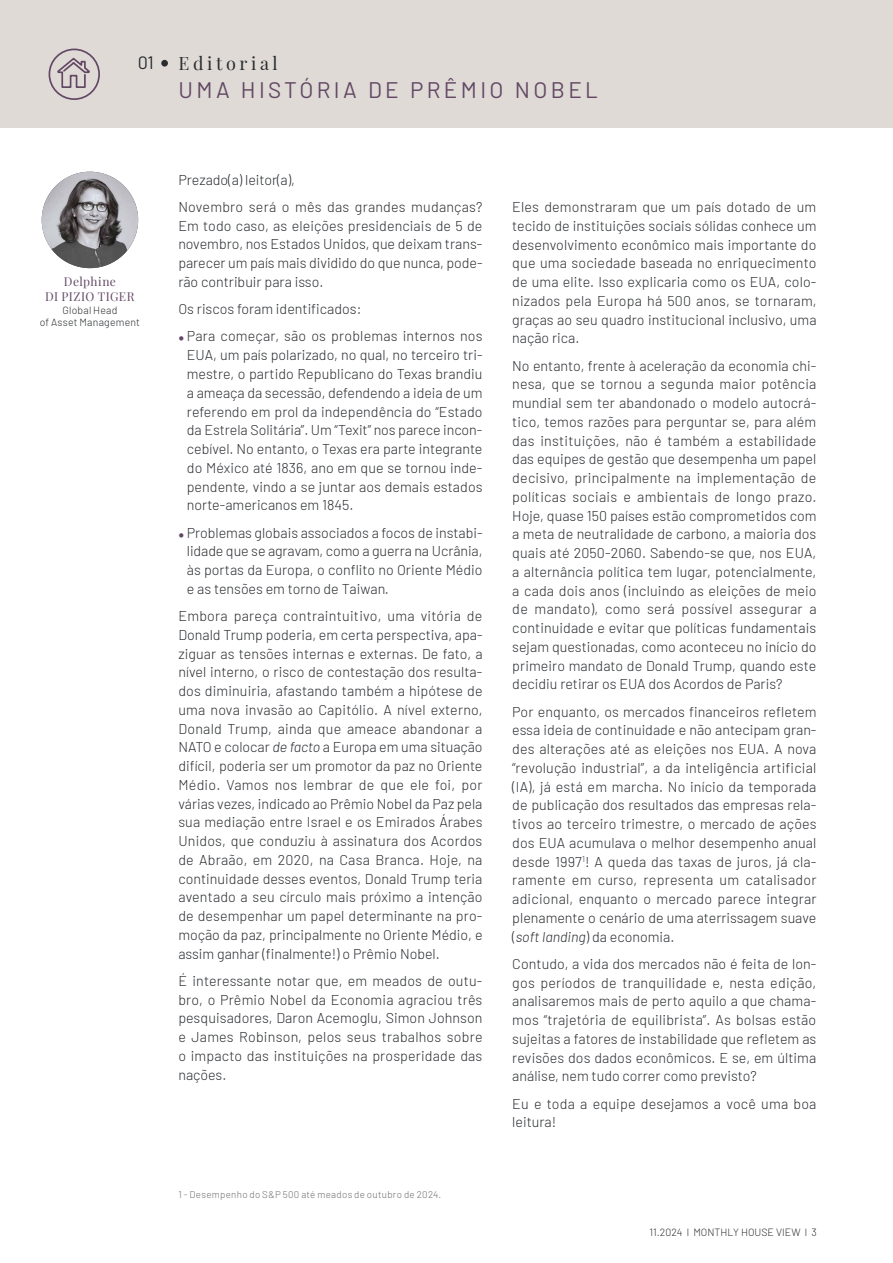
<style>
.page{position:relative;width:893px;height:1263px;background:#fff}
.page>*{position:absolute;margin:0;border:0;box-sizing:border-box;transform-origin:0 0}
.t1{font:22.5px "Barlow";letter-spacing:.15em;color:#624865}
.t2{font:18px "Playfair Display";letter-spacing:.2em;color:#2a2c30}
.t3{font:18px "Barlow";color:#2a2c30}
.t4{font:300 14.25px/18.8px "Barlow";color:#2a2c30;text-align:justify}
.t5{font:12px/14.5px "Playfair Display";letter-spacing:.03em;color:#624865;text-align:center}
.t6{font:300 10.5px/11.6px "Barlow";letter-spacing:.015em;color:#2a2c30;text-align:center}
.t7{font:300 9.75px "Barlow";letter-spacing:.03em;color:#706f6f}
.s1{font-family:"Garamond Premr Pro";font-weight:400;font-size:13.5px;color:#624865}
.s2{font-style:italic}
</style>
<div class="page">
<div style="left:0;top:0;width:893px;height:128px;background:#dfdad5"></div>
<div style="left:161px;top:60px;width:7px;height:7px;background:#2a2c30;border-radius:50%"></div>
<img style="left:42px;top:172px;width:96px;height:96px;border-radius:47px">
<svg style="left:48px;top:48px;width:52px;height:52px"></svg>
<p class="t3" style="left:138px;top:50px;width:17px">01</p>
<p class="t2" style="left:179px;top:49px;width:101px">Editorial</p>
<h1 class="t1" style="left:179px;top:74px;width:421px">UMA HISTÓRIA DE PRÊMIO NOBEL</h1>
<p class="t5" style="left:45px;top:273px;width:91px">Delphine<br>DI PIZIO TIGER</p>
<p class="t6" style="left:40px;top:304px;width:102px">Global Head<br>of Asset Management</p>
<p class="t4" style="left:178px;top:165px;width:306px;line-height:27.3px">Prezado(a) leitor(a),<br>Novembro será o mês das grandes mudanças?</p>
<p class="t4" style="left:178px;top:215px;width:306px">Em todo caso, as eleições presidenciais de 5 de novembro, nos Estados Unidos, que deixam trans&shy;parecer um país mais dividido do que nunca, pode&shy;rão contribuir para isso.</p>
<p class="t4" style="left:178px;top:299px;width:185px">Os riscos foram identificados:</p>
<p class="t4" style="left:187px;top:326px;width:297px;text-indent:-9px"><span class="s1">•</span> Para começar, são os problemas internos nos EUA, um país polarizado, no qual, no terceiro tri&shy;mestre, o partido Republicano do Texas brandiu a ameaça da secessão, defendendo a ideia de um referendo em prol da independência do “Estado da Estrela Solitária”. Um “Texit” nos parece incon&shy;cebível. No entanto, o Texas era parte integrante do México até 1836, ano em que se tornou inde&shy;pendente, vindo a se juntar aos demais estados norte-americanos em 1845.</p>
<p class="t4" style="left:187px;top:522px;width:297px;text-indent:-9px"><span class="s1">•</span> Problemas globais associados a focos de instabi&shy;lidade que se agravam, como a guerra na Ucrânia, às portas da Europa, o conflito no Oriente Médio e as tensões em torno de Taiwan.</p>
<p class="t4" style="left:178px;top:605px;width:306px">Embora pareça contraintuitivo, uma vitória de Donald Trump poderia, em certa perspectiva, apa&shy;ziguar as tensões internas e externas. De fato, a nível interno, o risco de contestação dos resulta&shy;dos diminuiria, afastando também a hipótese de uma nova invasão ao Capitólio. A nível externo, Donald Trump, ainda que ameace abandonar a NATO e colocar <span class="s2">de facto</span> a Europa em uma situação difícil, poderia ser um promotor da paz no Oriente Médio. Vamos nos lembrar de que ele foi, por várias vezes, indicado ao Prêmio Nobel da Paz pela sua mediação entre Israel e os Emirados Árabes Unidos, que conduziu à assinatura dos Acordos de Abraão, em 2020, na Casa Branca. Hoje, na continuidade desses eventos, Donald Trump teria aventado a seu círculo mais próximo a intenção de desempenhar um papel determinante na pro&shy;moção da paz, principalmente no Oriente Médio, e assim ganhar (finalmente!) o Prêmio Nobel.</p>
<p class="t4" style="left:178px;top:970px;width:306px">É interessante notar que, em meados de outu&shy;bro, o Prêmio Nobel da Economia agraciou três pesquisadores, Daron Acemoglu, Simon Johnson e James Robinson, pelos seus trabalhos sobre o impacto das instituições na prosperidade das nações.</p>
<p class="t7" style="left:178px;top:1187px;width:264px">1 - Desempenho do S&amp;P 500 até meados de outubro de 2024.</p>
<p class="t4" style="left:512px;top:196px;width:306px">Eles demonstraram que um país dotado de um tecido de instituições sociais sólidas conhece um desenvolvimento econômico mais importante do que uma sociedade baseada no enriquecimento de uma elite. Isso explicaria como os EUA, colo&shy;nizados pela Europa há 500 anos, se tornaram, graças ao seu quadro institucional inclusivo, uma nação rica.</p>
<p class="t4" style="left:512px;top:355px;width:306px">No entanto, frente à aceleração da economia chi&shy;nesa, que se tornou a segunda maior potência mundial sem ter abandonado o modelo autocrá&shy;tico, temos razões para perguntar se, para além das instituições, não é também a estabilidade das equipes de gestão que desempenha um papel decisivo, principalmente na implementação de políticas sociais e ambientais de longo prazo.<br>Hoje, quase 150 países estão comprometidos com a meta de neutralidade de carbono, a maioria dos quais até 2050-2060. Sabendo-se que, nos EUA, a alternância política tem lugar, potencialmente, a cada dois anos (incluindo as eleições de meio de mandato), como será possível assegurar a continuidade e evitar que políticas fundamentais sejam questionadas, como aconteceu no início do primeiro mandato de Donald Trump, quando este decidiu retirar os EUA dos Acordos de Paris?</p>
<p class="t4" style="left:512px;top:701px;width:306px">Por enquanto, os mercados financeiros refletem essa ideia de continuidade e não antecipam gran&shy;des alterações até as eleições nos EUA. A nova “revolução industrial”, a da inteligência artificial (IA), já está em marcha. No início da temporada de publicação dos resultados das empresas rela&shy;tivos ao terceiro trimestre, o mercado de ações dos EUA acumulava o melhor desempenho anual desde 1997<sup>1</sup>! A queda das taxas de juros, já cla&shy;ramente em curso, representa um catalisador adicional, enquanto o mercado parece integrar plenamente o cenário de uma aterrissagem suave (<span class="s2">soft landing</span>) da economia.</p>
<p class="t4" style="left:512px;top:953px;width:306px">Contudo, a vida dos mercados não é feita de lon&shy;gos períodos de tranquilidade e, nesta edição, analisaremos mais de perto aquilo a que chama&shy;mos “trajetória de equilibrista”. As bolsas estão sujeitas a fatores de instabilidade que refletem as revisões dos dados econômicos. E se, em última análise, nem tudo correr como previsto?</p>
<p class="t4" style="left:512px;top:1093px;width:306px">Eu e toda a equipe desejamos a você uma boa leitura!</p>
<p class="t6" style="left:650px;top:1226px;width:169px">11.2024 l MONTHLY HOUSE VIEW l 3</p>
</div>
